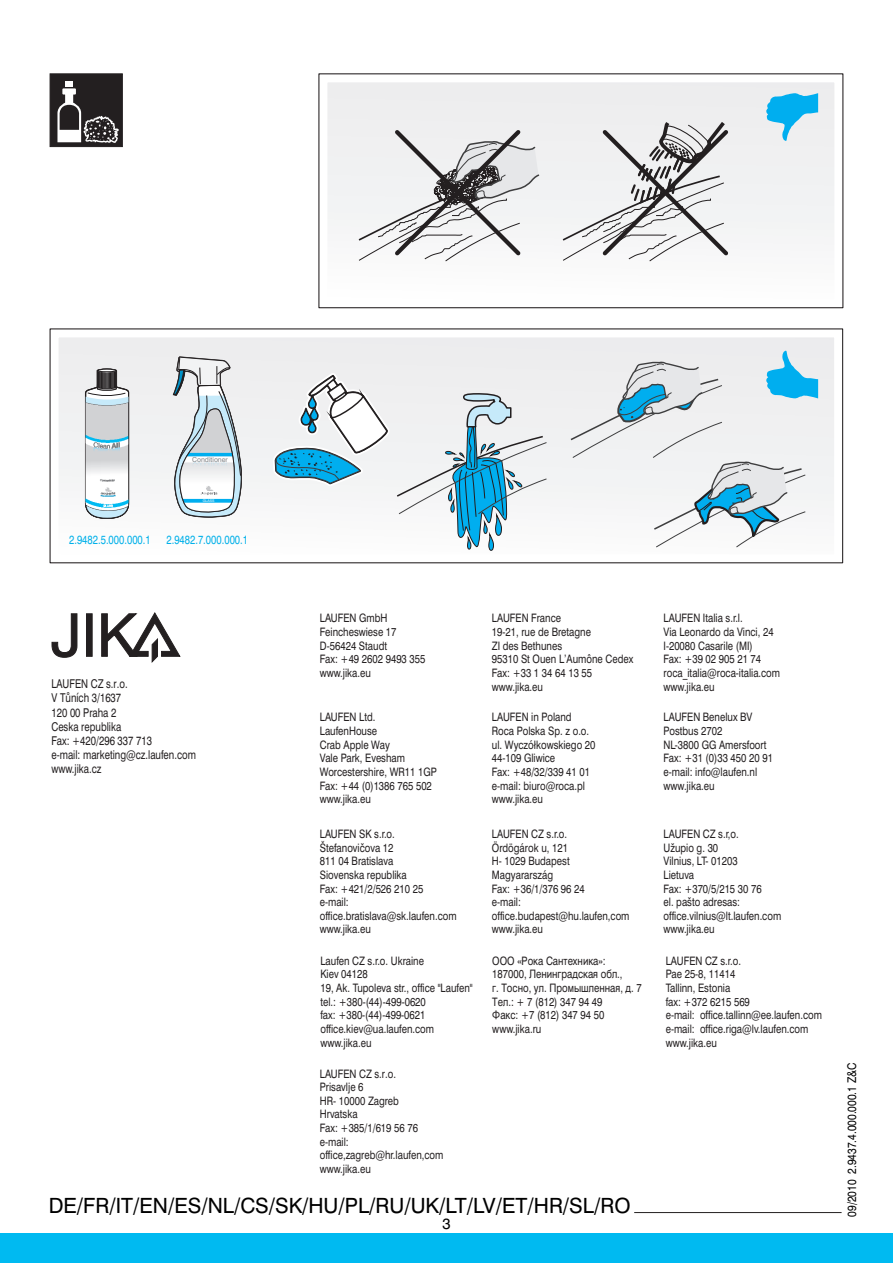
<style>
.page{position:relative;width:893px;height:1263px;background:#fff}
.page>*{position:absolute;margin:0;border:0;box-sizing:border-box;transform-origin:0 0}
.t1{font:21px "Swiss 721 BT";color:#000}
.t2{font:15px "Swiss 721 BT";color:#000}
.t3{font:12.15px/14.2px "Swiss 721 BT";color:#231f20;scale:.79 1}
.t4{font:12px "Swiss 721 BT";color:#00b0e9;scale:.8 1}
.t5{font:12px "Swiss 721 BT";color:#000;scale:.86 1}
.t6{font:11.7px/13.6px "Swiss 721 BT";color:#231f20;scale:.83 1}
.t7{font:6.9px "Swiss 721 BT";color:#808285}
.t8{font:3.6px "Swiss 721 BT";color:#fff}
</style>
<div class="page">
<div style="left:0;top:1233px;width:893px;height:30px;background:#00baf1"></div>
<hr style="left:634px;top:1212px;width:208px;height:1px;background:#231f20">
<div style="left:327px;top:82px;width:507px;height:155px;background:#efeff0"></div>
<div style="left:318px;top:73px;width:525px;height:235px;border:1px solid #231f20"></div>
<svg style="left:50px;top:74px;width:73px;height:73px;background:#484445"></svg>
<svg style="left:766px;top:93px;width:52px;height:48px"></svg>
<svg style="left:357px;top:126px;width:184px;height:136px"></svg>
<svg style="left:561px;top:118px;width:171px;height:144px"></svg>
<div style="left:59px;top:337px;width:775px;height:171px;background:#eeeeef"></div>
<svg style="left:569px;top:350px;width:249px;height:198px"></svg>
<svg style="left:84px;top:368px;width:46px;height:151px"></svg>
<svg style="left:172px;top:355px;width:71px;height:163px"></svg>
<svg style="left:259px;top:368px;width:288px;height:183px"></svg>
<svg style="left:51px;top:613px;width:27px;height:45px"></svg>
<svg style="left:86px;top:613px;width:7px;height:44px"></svg>
<svg style="left:101px;top:612px;width:80px;height:51px"></svg>
<p class="t7" style="left:192px;top:457px;width:37px">Conditioner</p>
<p class="t8" style="left:203px;top:499px;width:13px">GLASS</p>
<p class="t4" style="left:69px;top:535px;width:104px">2.9482.5.000.000.1</p>
<p class="t4" style="left:166px;top:535px;width:104px">2.9482.7.000.000.1</p>
<p class="t3" style="left:51px;top:678px;width:184px">LAUFEN CZ s.r.o.<br>V Tůních 3/1637<br>120 00 Praha 2<br>Ceska republika<br>Fax: +420/296 337 713<br>e-mail: marketing@cz.laufen.com www.jika.cz</p>
<p class="t6" style="left:320px;top:612px;width:129px">LAUFEN GmbH<br>Feincheswiese 17<br>D-56424 Staudt<br>Fax: +49 2602 9493 355 www.jika.eu</p>
<p class="t6" style="left:492px;top:612px;width:172px">LAUFEN France<br>19-21, rue de Bretagne<br>ZI des Bethunes<br>95310 St Ouen L’Aumône Cedex<br>Fax: +33 1 34 64 13 55 www.jika.eu</p>
<p class="t6" style="left:663px;top:612px;width:142px">LAUFEN Italia s.r.l.<br>Via Leonardo da Vinci, 24<br>I-20080 Casarile (MI)<br>Fax: +39 02 905 21 74 roca_italia@roca-italia.com www.jika.eu</p>
<p class="t6" style="left:320px;top:711px;width:142px">LAUFEN Ltd.<br>LaufenHouse<br>Crab Apple Way<br>Vale Park, Evesham<br>Worcestershire, WR11 1GP<br>Fax: +44 (0)1386 765 502 www.jika.eu</p>
<p class="t6" style="left:492px;top:711px;width:126px">LAUFEN in Poland<br>Roca Polska Sp. z o.o. ul. Wyczółkowskiego 20<br>44-109 Gliwice<br>Fax: +48/32/339 41 01 e-mail: biuro@roca.pl www.jika.eu</p>
<p class="t6" style="left:663px;top:711px;width:133px">LAUFEN Benelux BV<br>Postbus 2702<br>NL-3800 GG Amersfoort<br>Fax: +31 (0)33 450 20 91 e-mail: info@laufen.nl www.jika.eu</p>
<p class="t6" style="left:320px;top:828px;width:166px">LAUFEN SK s.r.o.<br>Štefanovičova 12<br>811 04 Bratislava<br>Siovenska republika<br>Fax: +421/2/526 210 25<br>e-mail: office.bratislava@sk.laufen.com www.jika.eu</p>
<p class="t6" style="left:492px;top:828px;width:167px">LAUFEN CZ s.r.o.<br>Ördögárok u, 121<br>H- 1029 Budapest<br>Magyararszág<br>Fax: +36/1/376 96 24<br>e-mail: office.budapest@hu.laufen,com www.jika.eu</p>
<p class="t6" style="left:663px;top:828px;width:143px">LAUFEN CZ s.r,o.<br>Užupio g. 30<br>Vilnius, LT- 01203<br>Lietuva<br>Fax: +370/5/215 30 76<br>el. pašto adresas: office.vilnius@lt.laufen.com www.jika.eu</p>
<p class="t6" style="left:320px;top:955px;width:185px">Laufen CZ s.r.o. Ukraine<br>Kiev 04128<br>19, Ak. Tupoleva str., office "Laufen" tel.: +380-(44)-499-0620<br>fax: +380-(44)-499-0621 office.kiev@ua.laufen.com www.jika.eu</p>
<p class="t6" style="left:492px;top:955px;width:182px">ООО «Рока Сантехника»:<br>187000, Ленинградская обл.,<br>г. Тосно, ул. Промышленная, д. 7<br>Тел.: + 7 (812) 347 94 49<br>Факс: +7 (812) 347 94 50 www.jika.ru</p>
<p class="t6" style="left:666px;top:955px;width:190px">LAUFEN CZ s.r.o.<br>Pae 25-8, 11414<br>Tallinn, Estonia<br>fax: +372 6215 569<br>e-mail: office.tallinn@ee.laufen.com e-mail: office.riga@lv.laufen.com www.jika.eu</p>
<p class="t6" style="left:320px;top:1067px;width:150px">LAUFEN CZ s.r.o.<br>Prisavlje 6<br>HR- 10000 Zagreb<br>Hrvatska<br>Fax: +385/1/619 56 76 e-mail: office,zagreb@hr.laufen,com www.jika.eu</p>
<h1 class="t1" style="left:49px;top:1197px;width:583px">DE/FR/IT/EN/ES/NL/CS/SK/HU/PL/RU/UK/LT/LV/ET/HR/SL/RO</h1>
<p class="t2" style="left:442px;top:1218px;width:10px">3</p>
<p class="t5" style="left:847px;top:1217px;width:181px;rotate:-90deg">09/2010 2.9437.4.000.000.1 Z&amp;C</p>
</div>
